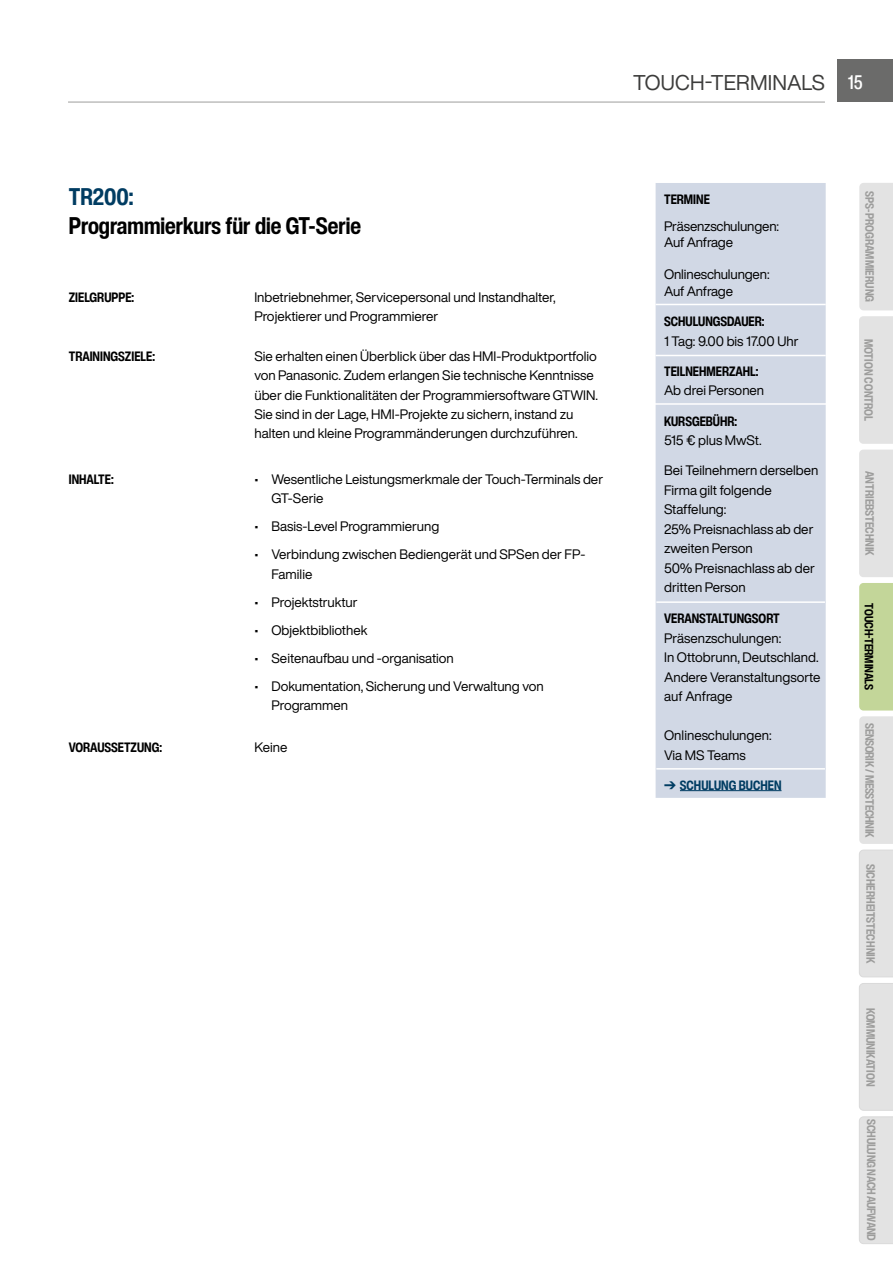
<style>
.page{position:relative;width:893px;height:1263px;background:#fff}
.page>*{position:absolute;margin:0;border:0;box-sizing:border-box;transform-origin:0 0}
.t1{font:700 condensed 24px "Helvetica Now Display";color:#000}
.t2{font:700 condensed 24px "Helvetica Now Display";color:#003c62}
.t3{font:21px "Helvetica Now Display";letter-spacing:.01em;color:#3c3c3b}
.t4{font:13.5px/19.5px "Helvetica Now Display";color:#000}
.t5{font:700 condensed 13.5px "Helvetica Now Display";color:#000}
.t6{font:700 condensed 13.5px "Helvetica Now Display";color:#003c62}
.t7{font:700 condensed 12px "Helvetica Now Display";letter-spacing:-.005em;color:#9d9d9c}
.t8{font:700 condensed 12px "Helvetica Now Display";color:#000}
.s1{font-weight:500;font-stretch:condensed;font-size:19.5px;color:#fff}
</style>
<div class="page">
<div style="left:838px;top:60px;width:55px;height:42px;background:#6b6b6a"></div>
<hr style="left:68px;top:102px;width:757px;height:1px;background:#9d9d9c">
<div style="left:656px;top:183px;width:170px;height:615px;background:#d1d8e5"></div>
<hr style="left:656px;top:304px;width:170px;height:1px;background:#fff">
<hr style="left:656px;top:355px;width:170px;height:1px;background:#fff">
<hr style="left:655px;top:403px;width:171px;height:2px;background:#fff">
<hr style="left:656px;top:601px;width:169px;height:2px;background:#fff">
<hr style="left:656px;top:768px;width:169px;height:2px;background:#fff">
<hr style="left:680px;top:790px;width:101px;height:1px;background:#003c62">
<div style="left:859px;top:850px;width:34px;height:127px;background:#e3e3e3"></div>
<div style="left:859px;top:716px;width:34px;height:128px;background:#e3e3e3"></div>
<div style="left:859px;top:583px;width:34px;height:127px;background:#c3d699"></div>
<div style="left:859px;top:450px;width:34px;height:127px;background:#e3e3e3"></div>
<div style="left:859px;top:316px;width:34px;height:128px;background:#e3e3e3"></div>
<div style="left:859px;top:183px;width:34px;height:127px;background:#e3e3e3"></div>
<div style="left:859px;top:983px;width:34px;height:261px;background:#e3e3e3"></div>
<svg style="left:664px;top:781px;width:12px;height:8px"></svg>
<h2 class="t3" style="left:633px;top:68px;width:231px">TOUCH-TERMINALS <span class="s1">15</span></h2>
<h1 class="t2" style="left:69px;top:181px;width:66px">TR200:</h1>
<h1 class="t1" style="left:69px;top:210px;width:294px">Programmierkurs für die GT-Serie</h1>
<p class="t5" style="left:69px;top:288px;width:67px">ZIELGRUPPE:</p>
<p class="t4" style="left:254px;top:287px;width:303px">Inbetriebnehmer, Servicepersonal und Instandhalter,<br>Projektierer und Programmierer</p>
<p class="t5" style="left:69px;top:347px;width:88px">TRAININGSZIELE:</p>
<p class="t4" style="left:254px;top:346px;width:345px">Sie erhalten einen Überblick über das HMI-Produktportfolio von Panasonic. Zudem erlangen Sie technische Kenntnisse über die Funktionalitäten der Programmiersoftware GTWIN.<br>Sie sind in der Lage, HMI-Projekte zu sichern, instand zu halten und kleine Programmänderungen durchzuführen.</p>
<p class="t5" style="left:69px;top:470px;width:46px">INHALTE:</p>
<p class="t4" style="left:271px;top:469px;width:333px;text-indent:-17px">• Wesentliche Leistungsmerkmale der Touch-Terminals der<br>GT-Serie</p>
<p class="t4" style="left:254px;top:517px;width:186px">• Basis-Level Programmierung</p>
<p class="t4" style="left:271px;top:545px;width:315px;text-indent:-17px">• Verbindung zwischen Bediengerät und SPSen der FP-<br>Familie</p>
<p class="t4" style="left:254px;top:592px;width:105px">• Projektstruktur</p>
<p class="t4" style="left:254px;top:620px;width:115px">• Objektbibliothek</p>
<p class="t4" style="left:254px;top:648px;width:201px">• Seitenaufbau und -organisation</p>
<p class="t4" style="left:271px;top:676px;width:274px;text-indent:-17px">• Dokumentation, Sicherung und Verwaltung von<br>Programmen</p>
<p class="t5" style="left:69px;top:738px;width:95px">VORAUSSETZUNG:</p>
<p class="t4" style="left:254px;top:737px;width:34px">Keine</p>
<p class="t5" style="left:664px;top:190px;width:47px">TERMINE</p>
<p class="t4" style="left:664px;top:218px;width:116px;line-height:16.2px">Präsenzschulungen:<br>Auf Anfrage</p>
<p class="t4" style="left:664px;top:266px;width:107px;line-height:16.2px">Onlineschulungen:<br>Auf Anfrage</p>
<p class="t5" style="left:664px;top:312px;width:102px">SCHULUNGSDAUER:</p>
<p class="t4" style="left:664px;top:331px;width:136px">1 Tag: 9.00 bis 17.00 Uhr</p>
<p class="t5" style="left:664px;top:362px;width:96px">TEILNEHMERZAHL:</p>
<p class="t4" style="left:664px;top:381px;width:102px">Ab drei Personen</p>
<p class="t5" style="left:664px;top:412px;width:75px">KURSGEBÜHR:</p>
<p class="t4" style="left:664px;top:430px;width:99px">515 € plus MwSt.</p>
<p class="t4" style="left:664px;top:461px;width:156px">Bei Teilnehmern derselben<br>Firma gilt folgende<br>Staffelung:<br>25% Preisnachlass ab der zweiten Person<br>50% Preisnachlass ab der dritten Person</p>
<p class="t5" style="left:664px;top:609px;width:117px">VERANSTALTUNGSORT</p>
<p class="t4" style="left:664px;top:628px;width:158px">Präsenzschulungen:<br>In Ottobrunn, Deutschland.<br>Andere Veranstaltungsorte auf Anfrage</p>
<p class="t4" style="left:664px;top:725px;width:109px">Onlineschulungen:<br>Via MS Teams</p>
<p class="t6" style="left:680px;top:776px;width:103px">SCHULUNG BUCHEN</p>
<p class="t7" style="left:878px;top:191px;width:112px;rotate:90deg">SPS-PROGRAMMIERUNG</p>
<p class="t7" style="left:877px;top:339px;width:84px;rotate:90deg">MOTION CONTROL</p>
<p class="t7" style="left:877px;top:471px;width:87px;rotate:90deg">ANTRIEBSTECHNIK</p>
<p class="t8" style="left:877px;top:603px;width:88px;rotate:90deg">TOUCH-TERMINALS</p>
<p class="t7" style="left:878px;top:723px;width:116px;rotate:90deg">SENSORIK / MESSTECHNIK</p>
<p class="t7" style="left:879px;top:864px;width:101px;rotate:90deg">SICHERHEITSTECHNIK</p>
<p class="t7" style="left:879px;top:1007px;width:80px;rotate:90deg">KOMMUNIKATION</p>
<p class="t7" style="left:879px;top:1119px;width:123px;rotate:90deg">SCHULUNG NACH AUFWAND</p>
</div>
